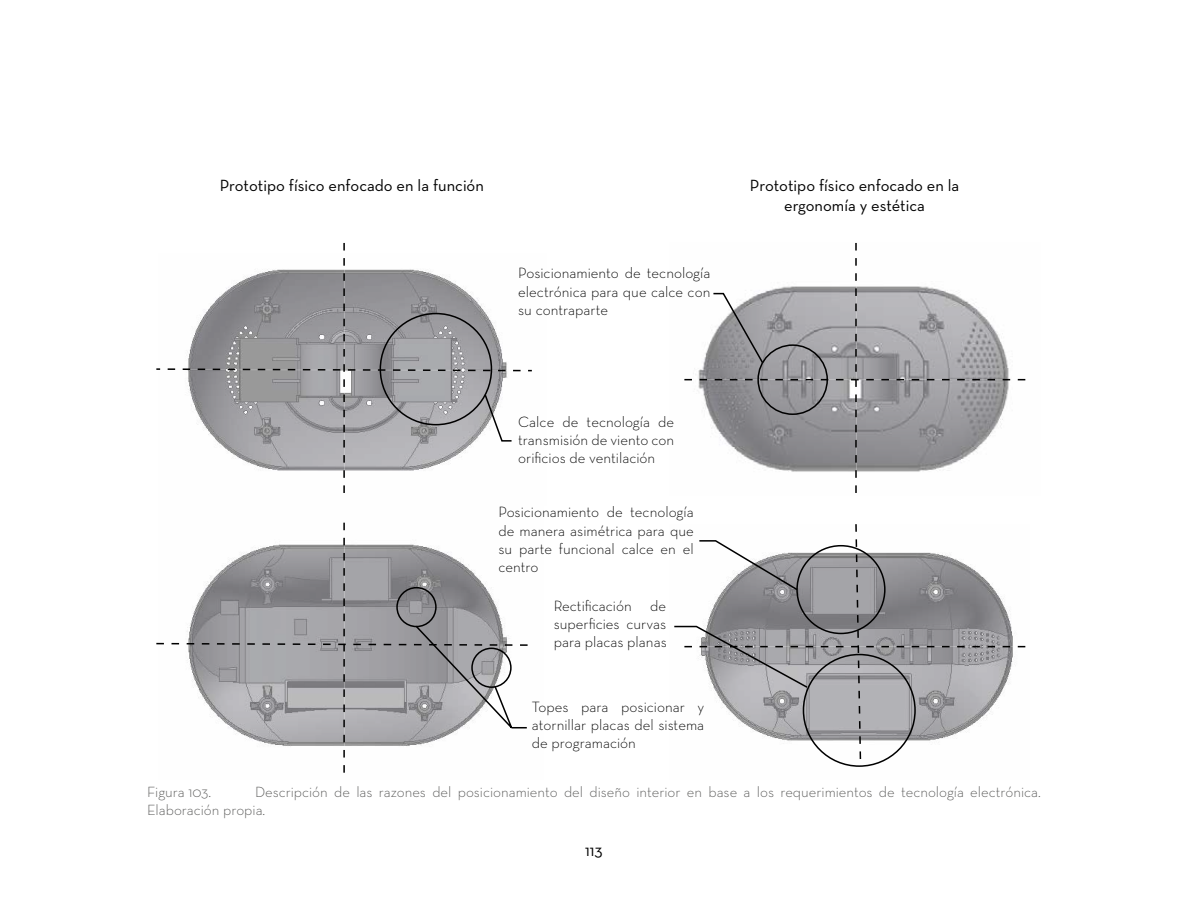
<style>
.page{position:relative;width:1188px;height:918px;background:#fff}
.page>*{position:absolute;margin:0;border:0;box-sizing:border-box;transform-origin:0 0}
.t1{font:16.5px/19.8px "Neutra Text";color:#000;text-align:center}
.t2{font:300 15.15px/18.1px "Neutra Text";color:#000;text-align:justify}
.t3{font:300 15px/18px "Neutra Text";color:#575756}
</style>
<div class="page">
<svg style="left:156px;top:243px;width:376px;height:250px"></svg>
<svg style="left:684px;top:243px;width:342px;height:250px"></svg>
<svg style="left:156px;top:523px;width:372px;height:250px"></svg>
<svg style="left:674px;top:524px;width:352px;height:243px"></svg>
<p class="t1" style="left:220px;top:175px;width:266px">Prototipo físico enfocado en la función</p>
<p class="t1" style="left:750px;top:175px;width:211px">Prototipo físico enfocado en la ergonomía y estética</p>
<p class="t2" style="left:518px;top:264px;width:194px">Posicionamiento de tecnología electrónica para que calce con su contraparte</p>
<p class="t2" style="left:518px;top:412px;width:158px">Calce de tecnología de transmisión de viento con orificios de ventilación</p>
<p class="t2" style="left:499px;top:503px;width:197px">Posicionamiento de tecnología de manera asimétrica para que su parte funcional calce en el centro</p>
<p class="t2" style="left:554px;top:596px;width:115px">Rectificación de superficies curvas para placas planas</p>
<p class="t2" style="left:532px;top:697px;width:174px">Topes para posicionar y atornillar placas del sistema de programación</p>
<p class="t3" style="left:147px;top:783px;width:895px;text-indent:108px">Descripción de las razones del posicionamiento del diseño interior en base a los requerimientos de tecnología electrónica.<br>Elaboración propia.</p>
<p class="t3" style="left:147px;top:783px;width:66px">Figura 103.</p>
<p class="t1" style="left:585px;top:840px;width:19px">113</p>
</div>
